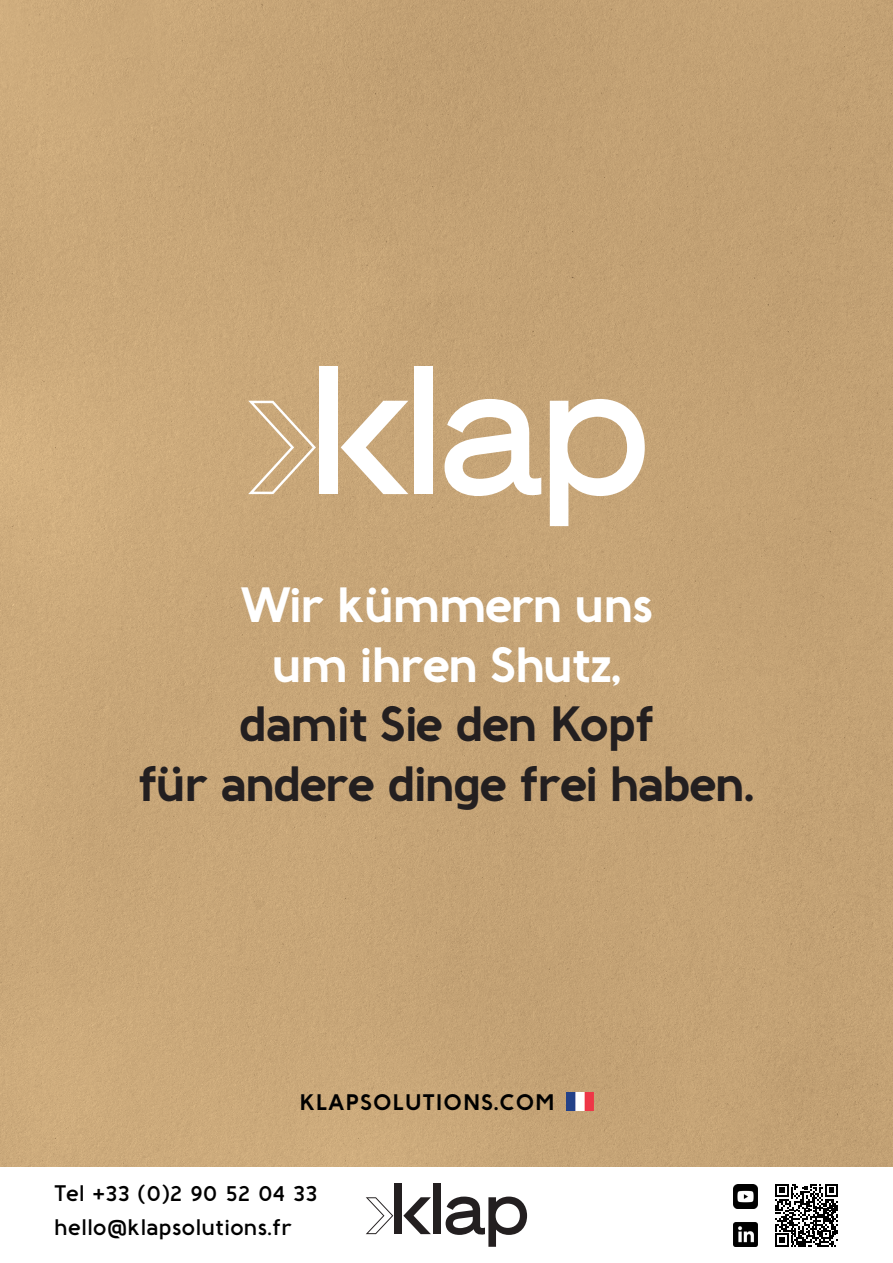
<style>
.page{position:relative;width:893px;height:1263px;background:#fff}
.page>*{position:absolute;margin:0;border:0;box-sizing:border-box;transform-origin:0 0}
.t1{font:700 49.5px "Baufra";letter-spacing:-.05em;color:#fff}
.t2{font:700 49.5px "Baufra";letter-spacing:-.07em;color:#231f20}
.t3{font:700 49.5px "Baufra";letter-spacing:-.05em;color:#231f20}
.t4{font:600 22.5px "Baufra";letter-spacing:-.015em;color:#000}
.t5{font:700 22.5px "Baufra";color:#000}
</style>
<div class="page">
<img style="left:0;top:0;width:893px;height:1167px">
<div style="left:319px;top:366px;width:19px;height:128px;background:#fff"></div>
<div style="left:414px;top:366px;width:19px;height:128px;background:#fff"></div>
<svg style="left:444px;top:399px;width:97px;height:99px"></svg>
<svg style="left:550px;top:399px;width:95px;height:127px"></svg>
<svg style="left:341px;top:401px;width:67px;height:93px"></svg>
<svg style="left:248px;top:401px;width:68px;height:93px;background:#cfb187"></svg>
<div style="left:395px;top:1184px;width:7px;height:50px;background:#231f20"></div>
<div style="left:433px;top:1184px;width:8px;height:50px;background:#231f20"></div>
<svg style="left:446px;top:1196px;width:81px;height:51px"></svg>
<svg style="left:403px;top:1197px;width:28px;height:37px"></svg>
<svg style="left:366px;top:1197px;width:27px;height:37px"></svg>
<img style="left:734px;top:1222px;width:24px;height:25px">
<img style="left:734px;top:1184px;width:23px;height:25px">
<img style="left:567px;top:1092px;width:27px;height:18px">
<svg style="left:775px;top:1184px;width:63px;height:63px"></svg>
<p class="t1" style="left:239px;top:570px;width:417px">Wir kümmern uns</p>
<p class="t1" style="left:271px;top:629px;width:353px">um ihren Shutz,</p>
<p class="t3" style="left:238px;top:688px;width:419px">damit Sie den Kopf</p>
<p class="t2" style="left:138px;top:748px;width:619px">für andere dinge frei haben.</p>
<p class="t5" style="left:299px;top:1086px;width:258px">KLAPSOLUTIONS.COM</p>
<p class="t4" style="left:54px;top:1178px;width:265px">Tel +33 (0)2 90 52 04 33</p>
<p class="t4" style="left:54px;top:1212px;width:240px">hello@klapsolutions.fr</p>
</div>
